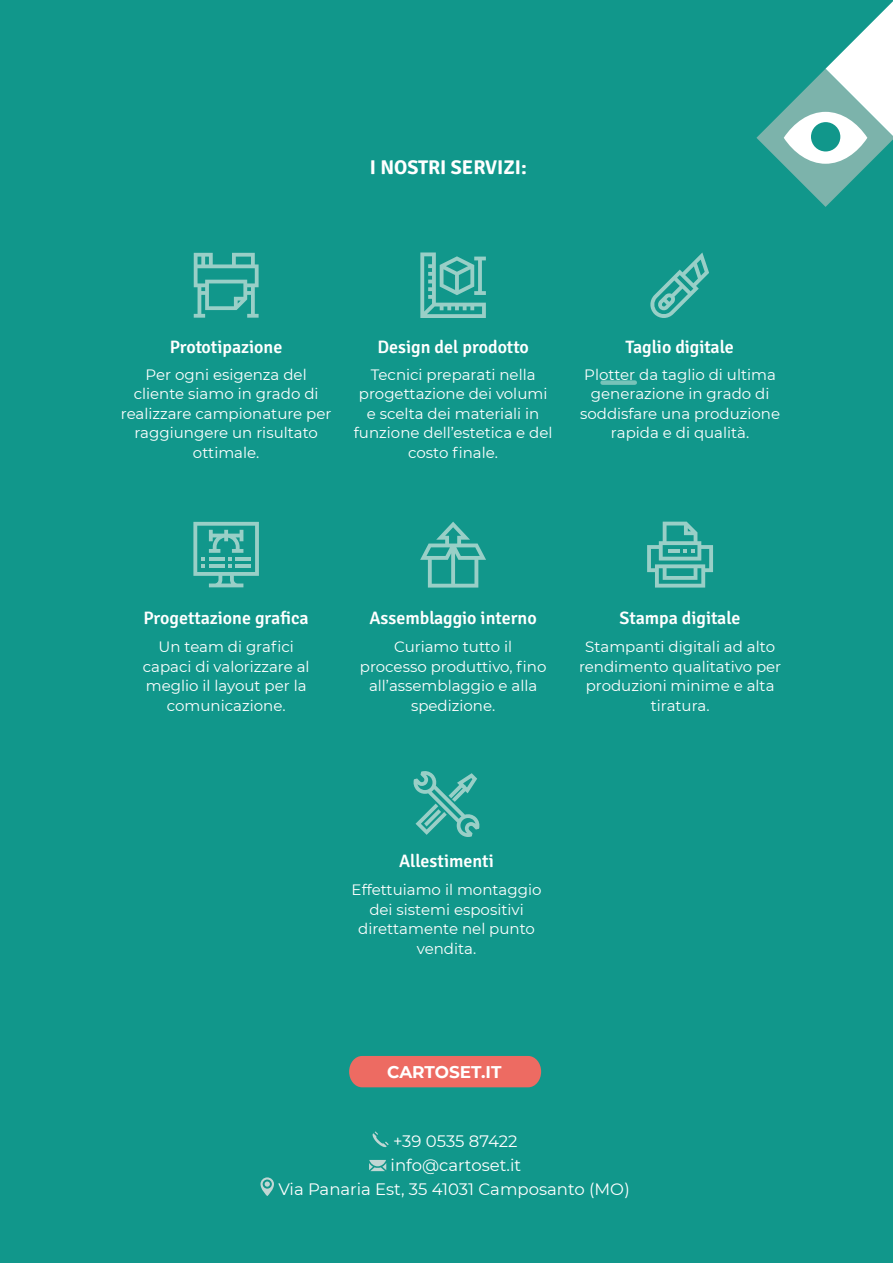
<style>
.page{position:relative;width:893px;height:1263px;background:#11978b}
.page>*{position:absolute;margin:0;border:0;box-sizing:border-box;transform-origin:0 0}
.t1{font:700 19.95px "Signika";color:#fff}
.t2{font:600 18px "Signika";color:#fff}
.t3{font:700 16.95px "Montserrat";color:#fff}
.t4{font:16.5px/24px "Montserrat";color:#fff;text-align:center}
.t5{font:15px/19.5px "Montserrat";color:#fff;text-align:center}
</style>
<div class="page">
<svg style="left:194px;top:253px;width:65px;height:65px"></svg>
<svg style="left:420px;top:252px;width:66px;height:66px"></svg>
<svg style="left:650px;top:252px;width:59px;height:66px"></svg>
<svg style="left:193px;top:522px;width:66px;height:65px"></svg>
<svg style="left:420px;top:522px;width:66px;height:66px"></svg>
<svg style="left:647px;top:522px;width:66px;height:66px"></svg>
<hr style="left:668px;top:549px;width:12px;height:4px;background:#99cfc7">
<svg style="left:373px;top:1131px;width:16px;height:16px"></svg>
<svg style="left:369px;top:1160px;width:17px;height:11px"></svg>
<svg style="left:260px;top:1177px;width:14px;height:19px"></svg>
<div style="left:349px;top:1056px;width:192px;height:31px;background:#ed6b62"></div>
<svg style="left:756px;top:1px;width:137px;height:206px"></svg>
<svg style="left:784px;top:112px;width:83px;height:52px;fill:#fff"></svg>
<div style="left:811px;top:122px;width:29px;height:29px;background:#11978b;border-radius:50%"></div>
<svg style="left:413px;top:771px;width:67px;height:66px"></svg>
<div style="left:603px;top:380px;width:32px;height:5px;background:#77c3b9"></div>
<h1 class="t1" style="left:370px;top:153px;width:159px">I NOSTRI SERVIZI:</h1>
<p class="t2" style="left:170px;top:334px;width:114px">Prototipazione</p>
<p class="t5" style="left:121px;top:364px;width:212px">Per ogni esigenza del cliente siamo in grado di realizzare campionature per raggiungere un risultato ottimale.</p>
<p class="t2" style="left:377px;top:334px;width:153px">Design del prodotto</p>
<p class="t5" style="left:354px;top:364px;width:200px">Tecnici preparati nella progettazione dei volumi e scelta dei materiali in funzione dell’estetica e del costo finale.</p>
<p class="t2" style="left:625px;top:334px;width:110px">Taglio digitale</p>
<p class="t5" style="left:580px;top:364px;width:202px">Plotter da taglio di ultima generazione in grado di soddisfare una produzione rapida e di qualità.</p>
<p class="t2" style="left:144px;top:605px;width:167px">Progettazione grafica</p>
<p class="t5" style="left:143px;top:636px;width:168px">Un team di grafici capaci di valorizzare al meglio il layout per la comunicazione.</p>
<p class="t2" style="left:369px;top:605px;width:169px">Assemblaggio interno</p>
<p class="t5" style="left:360px;top:636px;width:188px">Curiamo tutto il processo produttivo, fino all’assemblaggio e alla spedizione.</p>
<p class="t2" style="left:619px;top:605px;width:123px">Stampa digitale</p>
<p class="t5" style="left:579px;top:636px;width:204px">Stampanti digitali ad alto rendimento qualitativo per produzioni minime e alta tiratura.</p>
<p class="t2" style="left:399px;top:848px;width:96px">Allestimenti</p>
<p class="t5" style="left:352px;top:880px;width:191px">Effettuiamo il montaggio dei sistemi espositivi direttamente nel punto vendita.</p>
<p class="t3" style="left:387px;top:1059px;width:116px">CARTOSET.IT</p>
<p class="t4" style="left:278px;top:1129px;width:353px">+39 0535 87422<br>info@cartoset.it<br>Via Panaria Est, 35 41031 Camposanto (MO)</p>
</div>
